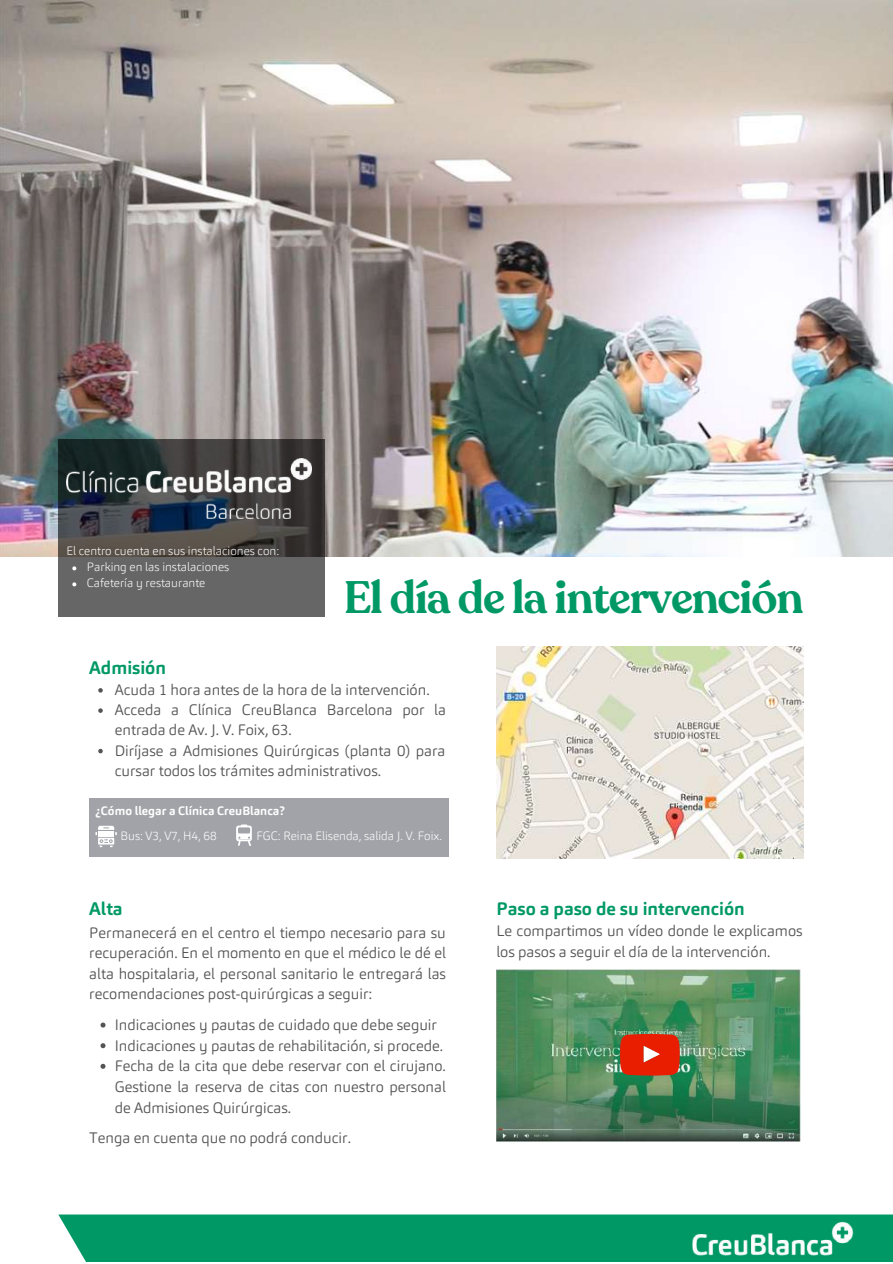
<style>
.page{position:relative;width:893px;height:1264px;background:#fff}
.page>*{position:absolute;margin:0;border:0;box-sizing:border-box;transform-origin:0 0}
.t1{font:600 45px "Recoleta";letter-spacing:-.025em;color:#096}
.t2{font:700 18px "Carnas";color:#096}
.t3{font:300 15px/20.5px "Carnas";color:#545454}
.t4{font:200 12px/16px "Carnas";color:#fff}
.t5{font:700 12px "Carnas";color:#fff}
</style>
<div class="page">
<img style="left:0;top:0;width:892px;height:556px">
<div style="left:58px;top:1214px;width:834px;height:47px;background:#096"></div>
<svg style="left:58px;top:438px;width:267px;height:178px;background:#515151"></svg>
<img style="left:66px;top:458px;width:245px;height:61px">
<img style="left:690px;top:1220px;width:165px;height:36px">
<img style="left:496px;top:646px;width:307px;height:212px">
<div style="left:89px;top:798px;width:360px;height:58px;background:#a2a3a8"></div>
<svg style="left:236px;top:824px;width:16px;height:21px"></svg>
<svg style="left:95px;top:825px;width:22px;height:22px"></svg>
<img style="left:496px;top:969px;width:304px;height:172px">
<svg style="left:620px;top:1033px;width:59px;height:42px;background:#e13216"></svg>
<svg style="left:72px;top:566px;width:4px;height:4px"></svg>
<svg style="left:72px;top:582px;width:4px;height:4px"></svg>
<svg style="left:98px;top:688px;width:5px;height:4px"></svg>
<svg style="left:98px;top:708px;width:5px;height:5px"></svg>
<svg style="left:98px;top:748px;width:5px;height:5px"></svg>
<svg style="left:100px;top:1022px;width:5px;height:5px"></svg>
<svg style="left:100px;top:1043px;width:5px;height:5px"></svg>
<svg style="left:100px;top:1063px;width:5px;height:5px"></svg>
<p class="t4" style="left:66px;top:543px;width:214px">El centro cuenta en sus instalaciones con:</p>
<p class="t4" style="left:87px;top:559px;width:144px">Parking en las instalaciones<br>Cafetería y restaurante</p>
<p class="t2" style="left:89px;top:655px;width:78px">Admisión</p>
<h1 class="t1" style="left:344px;top:567px;width:461px">El día de la intervención</h1>
<p class="t3" style="left:115px;top:679px;width:333px">Acuda 1 hora antes de la hora de la intervención.<br>Acceda a Clínica CreuBlanca Barcelona por la entrada de Av. J. V. Foix, 63.<br>Diríjase a Admisiones Quirúrgicas (planta 0) para cursar todos los trámites administrativos.</p>
<p class="t5" style="left:95px;top:803px;width:191px">¿Cómo llegar a Clínica CreuBlanca?</p>
<p class="t4" style="left:121px;top:827px;width:98px">Bus: V3, V7, H4, 68</p>
<p class="t4" style="left:256px;top:827px;width:187px">FGC: Reina Elisenda, salida J. V. Foix.</p>
<p class="t2" style="left:89px;top:897px;width:35px">Alta</p>
<p class="t3" style="left:89px;top:922px;width:358px;text-align:justify">Permanecerá en el centro el tiempo necesario para su recuperación. En el momento en que el médico le dé el alta hospitalaria, el personal sanitario le entregará las recomendaciones post-quirúrgicas a seguir:</p>
<p class="t3" style="left:115px;top:1014px;width:332px">Indicaciones y pautas de cuidado que debe seguir Indicaciones y pautas de rehabilitación, si procede.<br>Fecha de la cita que debe reservar con el cirujano.<br>Gestione la reserva de citas con nuestro personal de Admisiones Quirúrgicas.</p>
<p class="t3" style="left:89px;top:1127px;width:263px">Tenga en cuenta que no podrá conducir.</p>
<p class="t2" style="left:496px;top:897px;width:250px">Paso a paso de su intervención</p>
<p class="t3" style="left:496px;top:920px;width:308px">Le compartimos un vídeo donde le explicamos los pasos a seguir el día de la intervención.</p>
</div>
